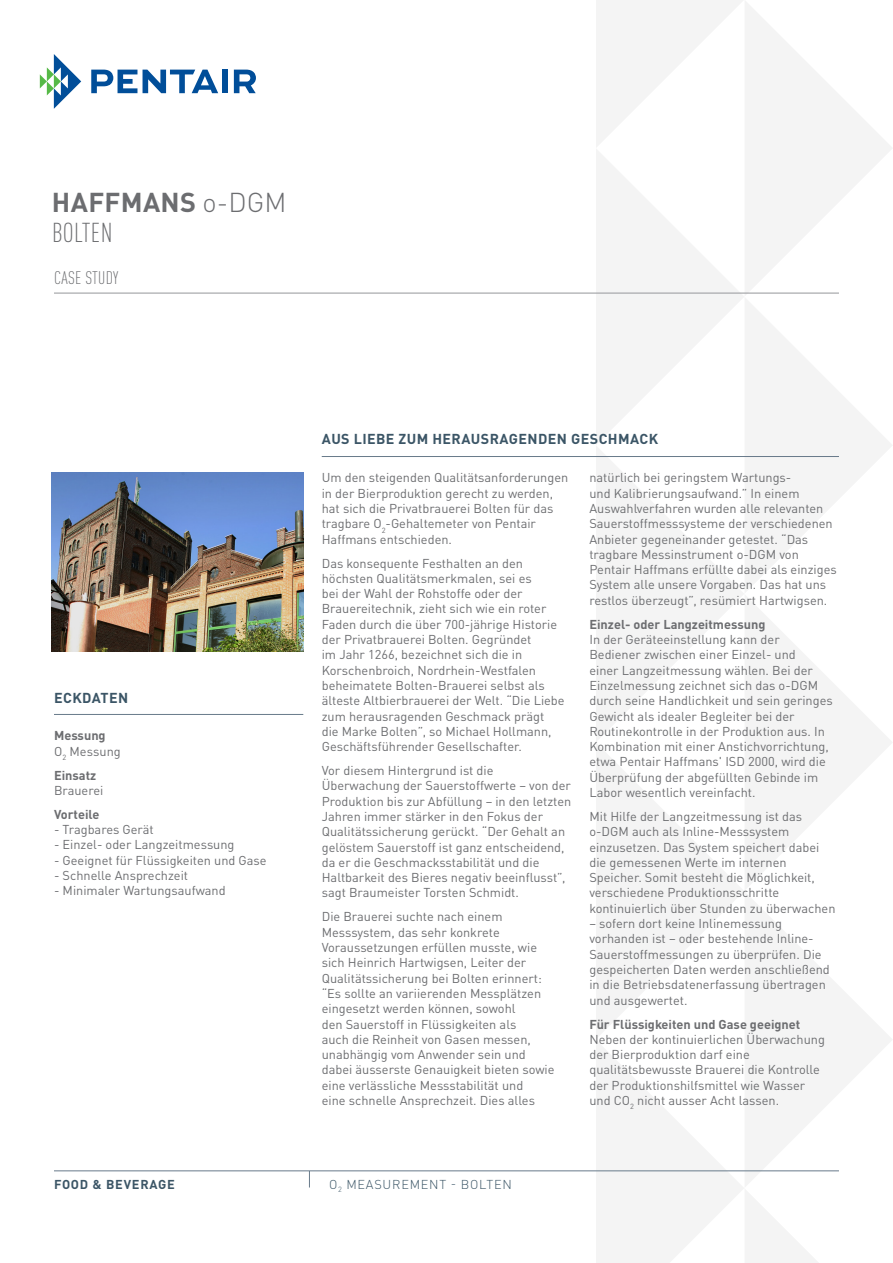
<style>
.page{position:relative;width:893px;height:1263px;background:#fff}
.page>*{position:absolute;margin:0;border:0;box-sizing:border-box;transform-origin:0 0}
.BrandedProductLine_T{font:700 27px "DIN Pro";letter-spacing:.01em;color:#6c6d70}
.C_Descriptor_Title{font:300 condensed 27px "DIN Pro";letter-spacing:.01em;color:#6c6d70}
.C_TitleSection{font:300 condensed 18px "DIN Pro";letter-spacing:.01em;color:#6c6d70}
.C_SubTitleBodyCopy{font:700 14.25px "DIN Pro";letter-spacing:.03em;color:#3b5566}
.C_BodyCopy{font:12.75px/15.3px "DIN Pro";color:#6c6d70}
.C_Descriptor_InfoLin{font:300 12.75px "DIN Pro";letter-spacing:.06em;color:#3b5566}
.C_SolutionsPlatform{font:700 12.75px "DIN Pro";letter-spacing:.06em;color:#3b5566}
.C_BodyCopy-2{font:700 12.75px "DIN Pro";color:#6c6d70}
.s1{font-weight:300}
.s2{font-weight:700}
</style>
<div class="page">
<svg style="left:596px;top:0;width:296px;height:148px"></svg>
<svg style="left:596px;top:148px;width:296px;height:297px"></svg>
<svg style="left:596px;top:445px;width:296px;height:297px"></svg>
<svg style="left:596px;top:742px;width:296px;height:430px"></svg>
<svg style="left:596px;top:1039px;width:237px;height:224px;fill:#f4f4f4"></svg>
<hr style="left:54px;top:1170px;width:785px;height:1px;background:#687a8a">
<svg style="left:309px;top:1171px;width:1px;height:16px"></svg>
<svg style="left:40px;top:54px;width:41px;height:55px"></svg>
<svg style="left:91px;top:70px;width:46px;height:23px"></svg>
<svg style="left:143px;top:70px;width:75px;height:23px"></svg>
<div style="left:222px;top:70px;width:6px;height:23px;background:#014e99"></div>
<svg style="left:234px;top:70px;width:22px;height:23px"></svg>
<hr style="left:54px;top:293px;width:785px;height:1px;background:#95979a">
<hr style="left:322px;top:456px;width:517px;height:1px;background:#687a8a">
<hr style="left:54px;top:714px;width:249px;height:1px;background:#687a8a">
<img style="left:52px;top:473px;width:252px;height:178px">
<p class="BrandedProductLine_T" style="left:52px;top:180px;width:236px">HAFFMANS <span class="s1">o-DGM</span></p>
<p class="C_Descriptor_Title" style="left:52px;top:214px;width:62px">BOLTEN</p>
<p class="C_TitleSection" style="left:54px;top:265px;width:66px">CASE STUDY</p>
<p class="C_SubTitleBodyCopy" style="left:54px;top:686px;width:76px">ECKDATEN</p>
<p class="C_BodyCopy" style="left:54px;top:727px;width:68px"><span class="s2">Messung<br></span>O<sub>2</sub> Messung</p>
<p class="C_BodyCopy" style="left:54px;top:766px;width:51px"><span class="s2">Einsatz<br></span>Brauerei</p>
<p class="C_BodyCopy-2" style="left:54px;top:803px;width:47px">Vorteile</p>
<p class="C_BodyCopy" style="left:54px;top:820px;width:101px">- Tragbares Gerät</p>
<p class="C_BodyCopy" style="left:54px;top:836px;width:182px">- Einzel- oder Langzeitmessung</p>
<p class="C_BodyCopy" style="left:54px;top:851px;width:214px">- Geeignet für Flüssigkeiten und Gase</p>
<p class="C_BodyCopy" style="left:54px;top:866px;width:136px">- Schnelle Ansprechzeit</p>
<p class="C_BodyCopy" style="left:54px;top:882px;width:173px">- Minimaler Wartungsaufwand</p>
<p class="C_SubTitleBodyCopy" style="left:322px;top:427px;width:338px">AUS LIEBE ZUM HERAUSRAGENDEN GESCHMACK</p>
<p class="C_BodyCopy" style="left:322px;top:469px;width:248px">Um den steigenden Qualitätsanforderungen in der Bierproduktion gerecht zu werden, hat sich die Privatbrauerei Bolten für das tragbare O<sub>2</sub>-Gehaltemeter von Pentair Haffmans entschieden.</p>
<p class="C_BodyCopy" style="left:322px;top:554px;width:244px">Das konsequente Festhalten an den höchsten Qualitätsmerkmalen, sei es<br>bei der Wahl der Rohstoffe oder der Brauereitechnik, zieht sich wie ein roter Faden durch die über 700-jährige Historie der Privatbrauerei Bolten. Gegründet<br>im Jahr 1266, bezeichnet sich die in Korschenbroich, Nordrhein-Westfalen beheimatete Bolten-Brauerei selbst als älteste Altbierbrauerei der Welt. “Die Liebe zum herausragenden Geschmack prägt<br>die Marke Bolten”, so Michael Hollmann, Geschäftsführender Gesellschafter.</p>
<p class="C_BodyCopy" style="left:322px;top:761px;width:251px">Vor diesem Hintergrund ist die Überwachung der Sauerstoffwerte – von der Produktion bis zur Abfüllung – in den letzten Jahren immer stärker in den Fokus der Qualitätssicherung gerückt. “Der Gehalt an gelöstem Sauerstoff ist ganz entscheidend, da er die Geschmacksstabilität und die Haltbarkeit des Bieres negativ beeinflusst”, sagt Braumeister Torsten Schmidt.</p>
<p class="C_BodyCopy" style="left:322px;top:908px;width:234px">Die Brauerei suchte nach einem Messsystem, das sehr konkrete Voraussetzungen erfüllen musste, wie sich Heinrich Hartwigsen, Leiter der Qualitätssicherung bei Bolten erinnert: “Es sollte an variierenden Messplätzen eingesetzt werden können, sowohl<br>den Sauerstoff in Flüssigkeiten als<br>auch die Reinheit von Gasen messen, unabhängig vom Anwender sein und dabei äusserste Genauigkeit bieten sowie eine verlässliche Messstabilität und<br>eine schnelle Ansprechzeit. Dies alles</p>
<p class="C_BodyCopy" style="left:589px;top:469px;width:249px">natürlich bei geringstem Wartungs-<br>und Kalibrierungsaufwand.” In einem Auswahlverfahren wurden alle relevanten Sauerstoffmesssysteme der verschiedenen Anbieter gegeneinander getestet. “Das tragbare Messinstrument o-DGM von Pentair Haffmans erfüllte dabei als einziges System alle unsere Vorgaben. Das hat uns restlos überzeugt”, resümiert Hartwigsen.</p>
<p class="C_BodyCopy" style="left:589px;top:615px;width:245px"><span class="s2">Einzel- oder Langzeitmessung<br></span>In der Geräteeinstellung kann der Bediener zwischen einer Einzel- und<br>einer Langzeitmessung wählen. Bei der Einzelmessung zeichnet sich das o-DGM durch seine Handlichkeit und sein geringes Gewicht als idealer Begleiter bei der Routinekontrolle in der Produktion aus. In Kombination mit einer Anstichvorrichtung, etwa Pentair Haffmans' ISD 2000, wird die Überprüfung der abgefüllten Gebinde im Labor wesentlich vereinfacht.</p>
<p class="C_BodyCopy" style="left:589px;top:807px;width:248px">Mit Hilfe der Langzeitmessung ist das o-DGM auch als Inline-Messsystem einzusetzen. Das System speichert dabei die gemessenen Werte im internen Speicher. Somit besteht die Möglichkeit, verschiedene Produktionsschritte kontinuierlich über Stunden zu überwachen</p>
<p class="C_BodyCopy" style="left:589px;top:914px;width:242px">– sofern dort keine Inlinemessung vorhanden ist – oder bestehende Inline-Sauerstoffmessungen zu überprüfen. Die gespeicherten Daten werden anschließend in die Betriebsdatenerfassung übertragen und ausgewertet.</p>
<p class="C_BodyCopy" style="left:589px;top:1015px;width:237px"><span class="s2">Für Flüssigkeiten und Gase geeignet </span>Neben der kontinuierlichen Überwachung der Bierproduktion darf eine qualitätsbewusste Brauerei die Kontrolle der Produktionshilfsmittel wie Wasser und CO<sub>2</sub> nicht ausser Acht lassen.</p>
<p class="C_SolutionsPlatform" style="left:54px;top:1174px;width:122px">FOOD &amp; BEVERAGE</p>
<p class="C_Descriptor_InfoLin" style="left:329px;top:1174px;width:184px">O<sub>2</sub> MEASUREMENT - BOLTEN</p>
</div>
